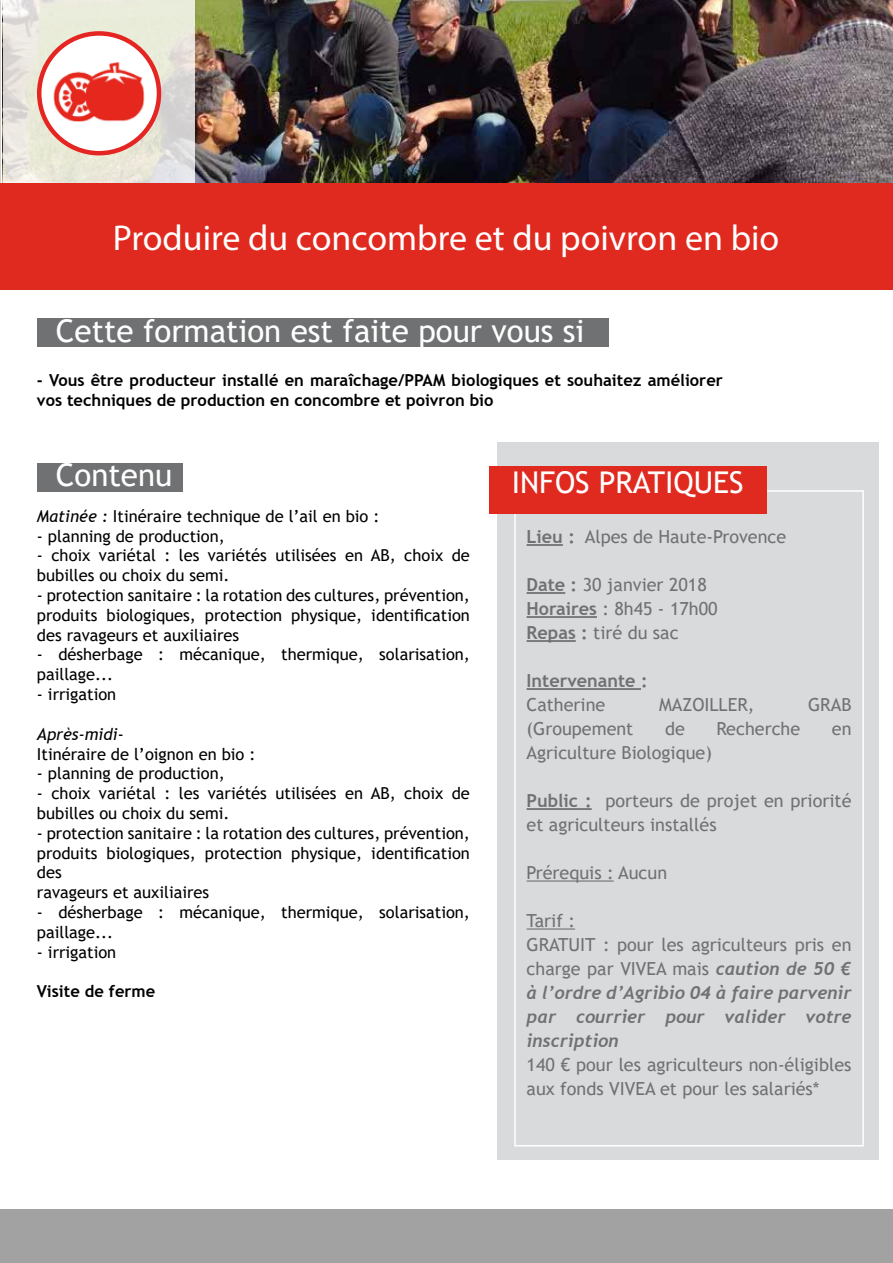
<style>
.page{position:relative;width:893px;height:1263px;background:#fff}
.page>*{position:absolute;margin:0;border:0;box-sizing:border-box;transform-origin:0 0}
.t1{font:36px "Myriad Pro";color:#fff}
.t2{font:31.35px "Trebuchet MS";color:#fff}
.t3{font:30px "Trebuchet MS";color:#fff}
.t4{font:18px/24px "Trebuchet MS";color:#707172}
.t5{font:italic 700 18px/24px "Trebuchet";color:#707172;text-align:justify}
.t6{font:700 18px "Trebuchet MS";color:#707172}
.t7{font:16.5px/19.8px "Trebuchet MS";color:#000}
.t8{font:700 16.5px/19.8px "Trebuchet MS";color:#000}
.s1{font-style:italic}
.s2{font-weight:700}
.s3{font-family:"Trebuchet";font-weight:700;font-style:italic}
</style>
<div class="page">
<div style="left:0;top:1210px;width:893px;height:53px;background:#a2a2a2"></div>
<img style="left:0;top:0;width:1px;height:183px">
<img style="left:2px;top:0;width:891px;height:183px">
<svg style="left:3px;top:0;width:192px;height:182px;background:#e6e1d6"></svg>
<svg style="left:39px;top:33px;width:120px;height:120px"></svg>
<div style="left:37px;top:31px;width:124px;height:124px;border:4px solid #e42521;border-radius:50%"></div>
<img style="left:52px;top:49px;width:95px;height:78px">
<div style="left:0;top:183px;width:893px;height:106px;background:#e12a1f"></div>
<div style="left:37px;top:463px;width:146px;height:29px;background:#707172"></div>
<div style="left:37px;top:318px;width:571px;height:29px;background:#707172"></div>
<div style="left:497px;top:442px;width:382px;height:718px;background:#d9dadb"></div>
<div style="left:514px;top:490px;width:350px;height:656px;border:2px solid #fff"></div>
<div style="left:489px;top:466px;width:277px;height:48px;background:#e12a1f"></div>
<hr style="left:527px;top:544px;width:36px;height:2px;background:#707172">
<hr style="left:527px;top:592px;width:38px;height:2px;background:#707172">
<hr style="left:527px;top:616px;width:70px;height:2px;background:#707172">
<hr style="left:527px;top:640px;width:49px;height:2px;background:#707172">
<hr style="left:527px;top:688px;width:114px;height:2px;background:#707172">
<hr style="left:527px;top:808px;width:65px;height:2px;background:#707172">
<hr style="left:527px;top:880px;width:87px;height:1px;background:#707172">
<hr style="left:527px;top:928px;width:48px;height:1px;background:#707172">
<h1 class="t1" style="left:113px;top:215px;width:668px">Produire du concombre et du poivron en bio</h1>
<h2 class="t2" style="left:56px;top:311px;width:530px">Cette formation est faite pour vous si</h2>
<p class="t8" style="left:37px;top:370px;width:687px">- Vous être producteur installé en maraîchage/PPAM biologiques et souhaitez améliorer vos techniques de production en concombre et poivron bio</p>
<h2 class="t2" style="left:56px;top:455px;width:118px">Contenu</h2>
<p class="t7" style="left:37px;top:506px;width:344px"><span class="s1">Matinée :</span> Itinéraire technique de l’ail en bio :</p>
<p class="t7" style="left:37px;top:526px;width:189px">- planning de production,</p>
<p class="t7" style="left:37px;top:546px;width:434px">- choix variétal : les variétés utilisées en AB, choix de bubilles ou choix du semi.</p>
<p class="t7" style="left:37px;top:585px;width:434px;text-align:justify">- protection sanitaire : la rotation des cultures, prévention, produits biologiques, protection physique, identification des ravageurs et auxiliaires</p>
<p class="t7" style="left:37px;top:645px;width:434px">- désherbage : mécanique, thermique, solarisation, paillage...</p>
<p class="t7" style="left:37px;top:684px;width:81px">- irrigation</p>
<p class="t7" style="left:37px;top:724px;width:220px"><span class="s1">Après-midi</span>-<br>Itinéraire de l’oignon en bio :</p>
<p class="t7" style="left:37px;top:763px;width:189px">- planning de production,</p>
<p class="t7" style="left:37px;top:783px;width:434px">- choix variétal : les variétés utilisées en AB, choix de bubilles ou choix du semi.</p>
<p class="t7" style="left:37px;top:823px;width:434px">- protection sanitaire : la rotation des cultures, prévention, produits biologiques, protection physique, identification des<br>ravageurs et auxiliaires</p>
<p class="t7" style="left:37px;top:902px;width:434px">- désherbage : mécanique, thermique, solarisation, paillage...</p>
<p class="t7" style="left:37px;top:942px;width:81px">- irrigation</p>
<p class="t8" style="left:37px;top:981px;width:120px">Visite de ferme</p>
<h3 class="t3" style="left:512px;top:463px;width:233px">INFOS PRATIQUES</h3>
<p class="t4" style="left:527px;top:524px;width:261px"><span class="s2">Lieu :</span> Alpes de Haute-Provence</p>
<p class="t4" style="left:527px;top:572px;width:192px"><span class="s2">Date :</span> 30 janvier 2018<br><span class="s2">Horaires</span> : 8h45 - 17h00<br><span class="s2">Repas :</span> tiré du sac</p>
<p class="t6" style="left:527px;top:669px;width:122px">Intervenante :</p>
<p class="t4" style="left:527px;top:692px;width:80px">Catherine</p>
<p class="t4" style="left:659px;top:692px;width:97px">MAZOILLER,</p>
<p class="t4" style="left:808px;top:692px;width:45px">GRAB</p>
<p class="t4" style="left:527px;top:716px;width:108px">(Groupement</p>
<p class="t4" style="left:665px;top:716px;width:21px">de</p>
<p class="t4" style="left:716px;top:716px;width:85px">Recherche</p>
<p class="t4" style="left:832px;top:716px;width:21px">en</p>
<p class="t4" style="left:527px;top:740px;width:187px">Agriculture Biologique)</p>
<p class="t4" style="left:527px;top:788px;width:326px"><span class="s2">Public :</span> porteurs de projet en priorité et agriculteurs installés</p>
<p class="t4" style="left:527px;top:860px;width:142px">Prérequis : Aucun</p>
<p class="t4" style="left:527px;top:908px;width:326px">Tarif :<br>GRATUIT : pour les agriculteurs pris en charge par VIVEA mais <span class="s3">caution de 50 €</span></p>
<p class="t5" style="left:527px;top:980px;width:326px">à l’ordre d’Agribio 04 à faire parvenir par courrier pour valider votre inscription</p>
<p class="t4" style="left:527px;top:1052px;width:326px">140 € pour les agriculteurs non-éligibles aux fonds VIVEA et pour les salariés*</p>
</div>
